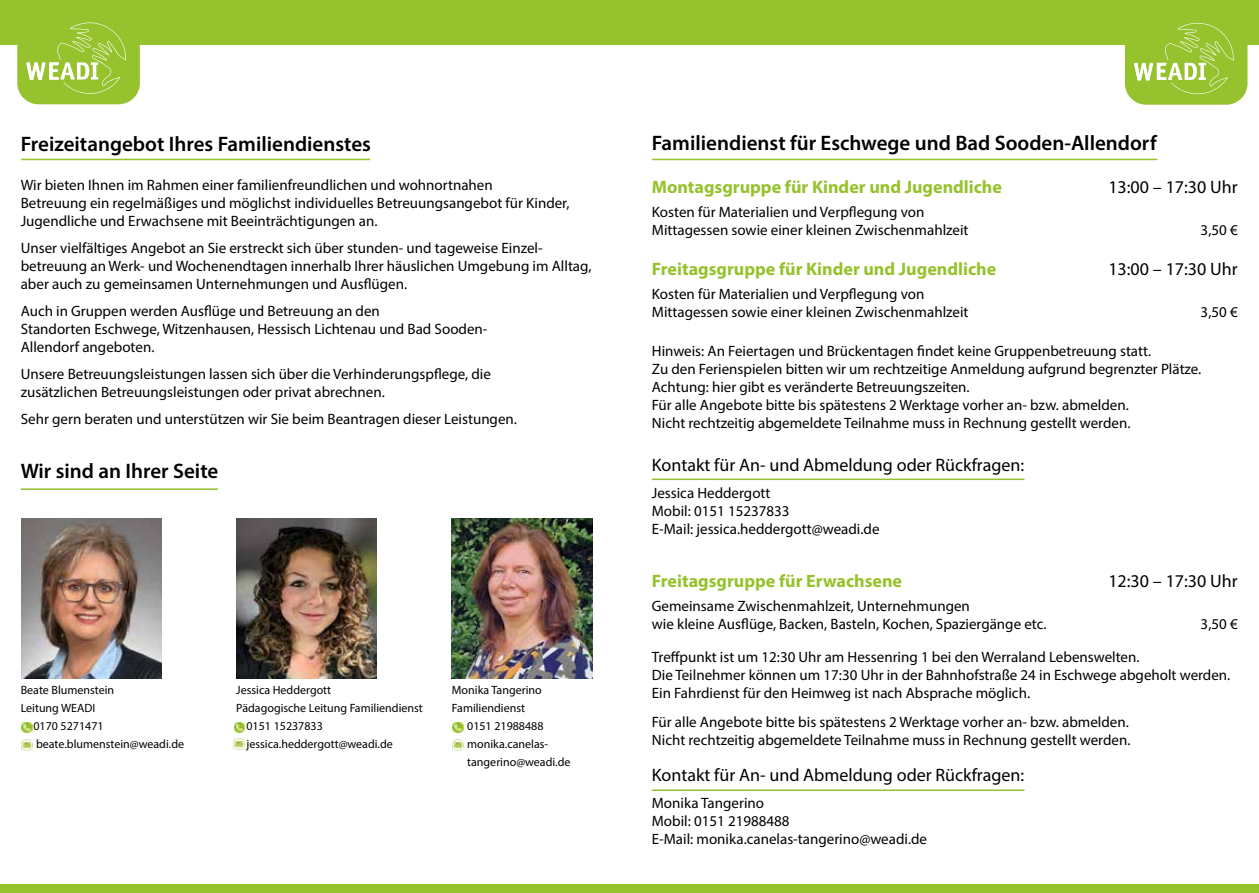
<style>
.page{position:relative;width:1259px;height:893px;background:#fff}
.page>*{position:absolute;margin:0;border:0;box-sizing:border-box;transform-origin:0 0}
.t1{font:600 21px "Myriad Pro";color:#000}
.t2{font:18px "Myriad Pro";color:#000}
.t3{font:700 18px "Myriad Pro";color:#95c22d}
.t4{font:15px/18px "Myriad Pro";color:#000}
.t5{font:12px/18px "Myriad Pro";color:#000}
</style>
<div class="page">
<div style="left:1125px;top:26px;width:122px;height:79px;background:#95c22d;border-radius:21px"></div>
<div style="left:632px;top:0;width:627px;height:45px;background:#95c22d"></div>
<svg style="left:1134px;top:23px;width:99px;height:71px"></svg>
<div style="left:17px;top:26px;width:123px;height:78px;background:#95c22d;border-radius:21px"></div>
<div style="left:0;top:0;width:635px;height:45px;background:#95c22d"></div>
<svg style="left:26px;top:23px;width:100px;height:71px"></svg>
<div style="left:0;top:884px;width:1259px;height:9px;background:#95c22d"></div>
<hr style="left:652px;top:159px;width:505px;height:1px;background:#95c22d">
<hr style="left:652px;top:479px;width:372px;height:1px;background:#95c22d">
<hr style="left:652px;top:789px;width:372px;height:2px;background:#95c22d">
<hr style="left:21px;top:159px;width:349px;height:1px;background:#95c22d">
<hr style="left:21px;top:488px;width:197px;height:2px;background:#95c22d">
<img style="left:21px;top:519px;width:141px;height:159px">
<img style="left:236px;top:519px;width:141px;height:159px">
<img style="left:452px;top:519px;width:140px;height:159px">
<svg style="left:22px;top:739px;width:11px;height:11px"></svg>
<svg style="left:22px;top:723px;width:10px;height:9px"></svg>
<svg style="left:234px;top:739px;width:11px;height:11px"></svg>
<svg style="left:234px;top:722px;width:10px;height:10px"></svg>
<svg style="left:453px;top:739px;width:11px;height:11px"></svg>
<svg style="left:453px;top:723px;width:10px;height:9px"></svg>
<h1 class="t1" style="left:21px;top:130px;width:352px">Freizeitangebot Ihres Familiendienstes</h1>
<p class="t4" style="left:21px;top:176px;width:550px">Wir bieten Ihnen im Rahmen einer familienfreundlichen und wohnortnahen<br>Betreuung ein regelmäßiges und möglichst individuelles Betreuungsangebot für Kinder,<br>Jugendliche und Erwachsene mit Beeinträchtigungen an.</p>
<p class="t4" style="left:21px;top:239px;width:572px">Unser vielfältiges Angebot an Sie erstreckt sich über stunden- und tageweise Einzel&shy;betreuung an Werk- und Wochenendtagen innerhalb Ihrer häuslichen Umgebung im Alltag, aber auch zu gemeinsamen Unternehmungen und Ausflügen.</p>
<p class="t4" style="left:21px;top:302px;width:468px">Auch in Gruppen werden Ausflüge und Betreuung an den<br>Standorten Eschwege, Witzenhausen, Hessisch Lichtenau und Bad Sooden-<br>Allendorf angeboten.</p>
<p class="t4" style="left:21px;top:365px;width:472px">Unsere Betreuungsleistungen lassen sich über die Verhinderungspflege, die zusätzlichen Betreuungsleistungen oder privat abrechnen.</p>
<p class="t4" style="left:21px;top:410px;width:498px">Sehr gern beraten und unterstützen wir Sie beim Beantragen dieser Leistungen.</p>
<h1 class="t1" style="left:21px;top:457px;width:199px">Wir sind an Ihrer Seite</h1>
<p class="t5" style="left:21px;top:681px;width:95px">Beate Blumenstein<br>Leitung WEADI</p>
<p class="t5" style="left:33px;top:717px;width:152px">0170 5271471 beate.blumenstein@weadi.de</p>
<p class="t5" style="left:236px;top:681px;width:96px">Jessica Heddergott</p>
<p class="t5" style="left:236px;top:699px;width:188px">Pädagogische Leitung Familiendienst</p>
<p class="t5" style="left:246px;top:717px;width:78px">0151 15237833</p>
<p class="t5" style="left:246px;top:735px;width:148px">jessica.heddergott@weadi.de</p>
<p class="t5" style="left:452px;top:681px;width:91px">Monika Tangerino<br>Familiendienst</p>
<p class="t5" style="left:467px;top:717px;width:105px">0151 21988488 monika.canelas&shy;tangerino@weadi.de</p>
<h1 class="t1" style="left:652px;top:129px;width:506px">Familiendienst für Eschwege und Bad Sooden-Allendorf</h1>
<p class="t3" style="left:652px;top:175px;width:352px">Montagsgruppe für Kinder und Jugendliche</p>
<p class="t2" style="left:1108px;top:176px;width:131px">13:00 – 17:30 Uhr</p>
<p class="t4" style="left:652px;top:203px;width:318px">Kosten für Materialien und Verpflegung von<br>Mittagessen sowie einer kleinen Zwischenmahlzeit</p>
<p class="t4" style="left:1200px;top:221px;width:39px">3,50 €</p>
<p class="t3" style="left:652px;top:257px;width:346px">Freitagsgruppe für Kinder und Jugendliche</p>
<p class="t2" style="left:1108px;top:257px;width:131px">13:00 – 17:30 Uhr</p>
<p class="t4" style="left:652px;top:284px;width:318px">Kosten für Materialien und Verpflegung von<br>Mittagessen sowie einer kleinen Zwischenmahlzeit</p>
<p class="t4" style="left:1200px;top:302px;width:39px">3,50 €</p>
<p class="t4" style="left:652px;top:342px;width:551px">Hinweis: An Feiertagen und Brückentagen findet keine Gruppenbetreuung statt.<br>Zu den Ferienspielen bitten wir um rechtzeitige Anmeldung aufgrund begrenzter Plätze.<br>Achtung: hier gibt es veränderte Betreuungszeiten.<br>Für alle Angebote bitte bis spätestens 2 Werktage vorher an- bzw. abmelden.<br>Nicht rechtzeitig abgemeldete Teilnahme muss in Rechnung gestellt werden.</p>
<p class="t2" style="left:652px;top:454px;width:374px">Kontakt für An- und Abmeldung oder Rückfragen:</p>
<p class="t4" style="left:652px;top:484px;width:229px">Jessica Heddergott<br>Mobil: 0151 15237833<br>E-Mail: jessica.heddergott@weadi.de</p>
<p class="t3" style="left:652px;top:569px;width:252px">Freitagsgruppe für Erwachsene</p>
<p class="t2" style="left:1108px;top:570px;width:131px">12:30 – 17:30 Uhr</p>
<p class="t4" style="left:652px;top:597px;width:396px">Gemeinsame Zwischenmahlzeit, Unternehmungen<br>wie kleine Ausflüge, Backen, Basteln, Kochen, Spaziergänge etc.</p>
<p class="t4" style="left:1200px;top:615px;width:39px">3,50 €</p>
<p class="t4" style="left:652px;top:648px;width:580px">Treffpunkt ist um 12:30 Uhr am Hessenring 1 bei den Werraland Lebenswelten.<br>Die Teilnehmer können um 17:30 Uhr in der Bahnhofstraße 24 in Eschwege abgeholt werden.<br>Ein Fahrdienst für den Heimweg ist nach Absprache möglich.</p>
<p class="t4" style="left:652px;top:712px;width:480px">Für alle Angebote bitte bis spätestens 2 Werktage vorher an- bzw. abmelden.<br>Nicht rechtzeitig abgemeldete Teilnahme muss in Rechnung gestellt werden.</p>
<p class="t2" style="left:652px;top:764px;width:374px">Kontakt für An- und Abmeldung oder Rückfragen:</p>
<p class="t4" style="left:652px;top:794px;width:277px">Monika Tangerino<br>Mobil: 0151 21988488<br>E-Mail: monika.canelas-tangerino@weadi.de</p>
</div>
